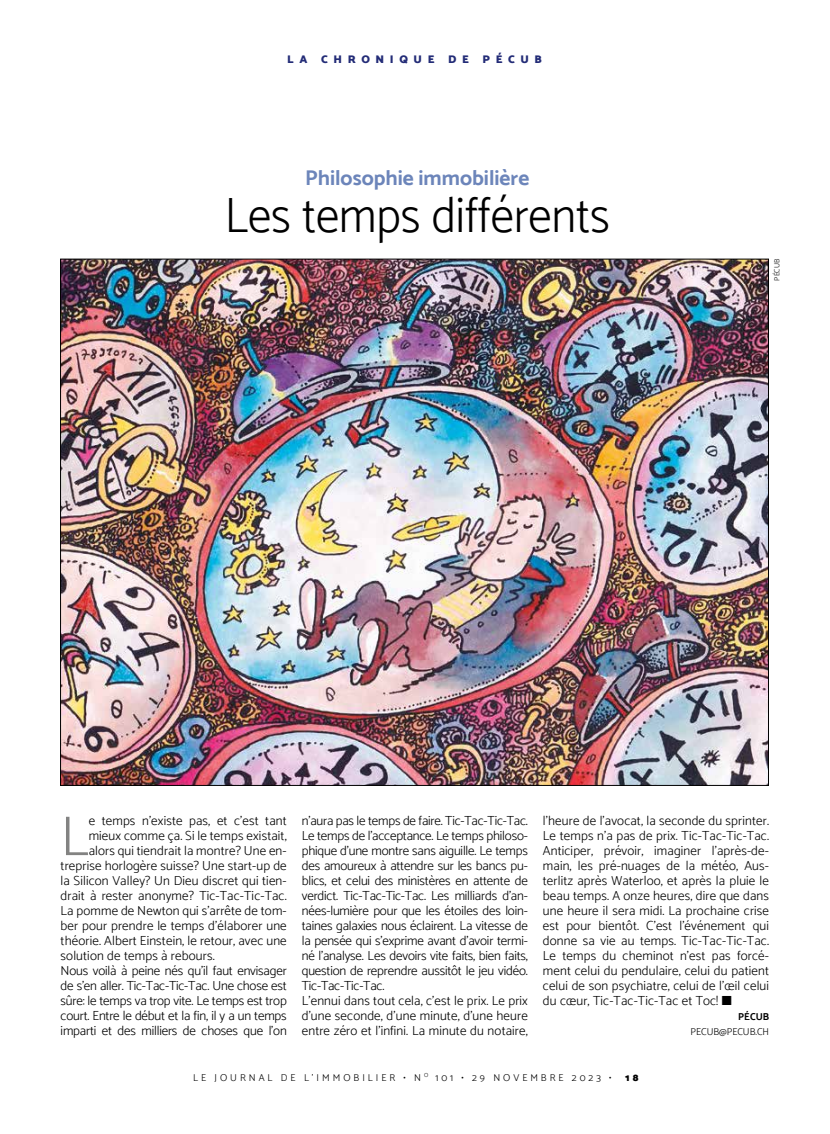
<style>
.page{position:relative;width:830px;height:1134px;background:#fff}
.page>*{position:absolute;margin:0;border:0;box-sizing:border-box;transform-origin:0 0}
.t1{font:300 56.38px "Catamaran";color:#838382}
.t2{font:300 50px "Catamaran";color:#000;scale:.94 1}
.t3{font:700 21.25px "Catamaran";color:#6c85ba}
.t4{font:300 13.12px/15px "Catamaran";letter-spacing:-.01em;color:#000}
.t5{font:300 13.12px "Catamaran";letter-spacing:.01em;color:#000}
.t6{font:900 11.25px "Catamaran";letter-spacing:.5em;color:#232c77}
.t7{font:300 10px "Catamaran";letter-spacing:.3em;color:#000}
.t8{font:300 10px "Catamaran";color:#000}
.t9{font:700 10px "Catamaran";color:#000}
.t10{font:900 10px "Catamaran";color:#000}
.t11{font:300 7.5px "Catamaran";letter-spacing:.01em;color:#000}
</style>
<div class="page">
<img style="left:62px;top:261px;width:704px;height:523px">
<p class="t6" style="left:287px;top:52px;width:256px">LA CHRONIQUE DE PÉCUB</p>
<h3 class="t3" style="left:305px;top:165px;width:225px">Philosophie immobilière</h3>
<h2 class="t2" style="left:224px;top:186px;width:411px">Les temps différents</h2>
<p class="t11" style="left:772px;top:281px;width:23px;rotate:-90deg">PÉCUB</p>
<h1 class="t1" style="left:61px;top:803px;width:30px">L</h1>
<p class="t5" style="left:89px;top:813px;width:199px">e temps n’existe pas, et c’est tant</p>
<p class="t5" style="left:89px;top:828px;width:199px">mieux comme ça. Si le temps existait,</p>
<p class="t5" style="left:89px;top:843px;width:199px">alors qui tiendrait la montre? Une en-</p>
<p class="t5" style="left:61px;top:858px;width:227px">treprise horlogère suisse? Une start-up de</p>
<p class="t5" style="left:61px;top:873px;width:227px">la Silicon Valley? Un Dieu discret qui tien-</p>
<p class="t5" style="left:61px;top:888px;width:227px">drait à rester anonyme? Tic-Tac-Tic-Tac.</p>
<p class="t5" style="left:61px;top:903px;width:227px">La pomme de Newton qui s’arrête de tom-</p>
<p class="t5" style="left:61px;top:918px;width:227px">ber pour prendre le temps d’élaborer une</p>
<p class="t5" style="left:61px;top:933px;width:227px">théorie. Albert Einstein, le retour, avec une</p>
<p class="t5" style="left:61px;top:948px;width:156px">solution de temps à rebours.</p>
<p class="t4" style="left:61px;top:963px;width:227px">Nous voilà à peine nés qu’il faut envisager</p>
<p class="t4" style="left:61px;top:978px;width:227px">de s’en aller. Tic-Tac-Tic-Tac. Une chose est</p>
<p class="t4" style="left:61px;top:993px;width:227px">sûre: le temps va trop vite. Le temps est trop</p>
<p class="t4" style="left:61px;top:1008px;width:227px">court. Entre le début et la fin, il y a un temps</p>
<p class="t4" style="left:61px;top:1023px;width:227px">imparti et des milliers de choses que l’on</p>
<p class="t4" style="left:301px;top:813px;width:227px">n’aura pas le temps de faire. Tic-Tac-Tic-Tac.<br>Le temps de l’acceptance. Le temps philoso&shy;phique d’une montre sans aiguille. Le temps des amoureux à attendre sur les bancs pu&shy;blics, et celui des ministères en attente de verdict. Tic-Tac-Tic-Tac. Les milliards d’an&shy;nées-lumière pour que les étoiles des loin&shy;taines galaxies nous éclairent. La vitesse de la pensée qui s’exprime avant d’avoir termi&shy;né l’analyse. Les devoirs vite faits, bien faits, question de reprendre aussitôt le jeu vidéo.<br>Tic-Tac-Tic-Tac.<br>L’ennui dans tout cela, c’est le prix. Le prix d’une seconde, d’une minute, d’une heure entre zéro et l’infini. La minute du notaire,</p>
<p class="t4" style="left:542px;top:813px;width:227px;text-align:justify">l’heure de l’avocat, la seconde du sprinter.<br>Le temps n’a pas de prix. Tic-Tac-Tic-Tac.<br>Anticiper, prévoir, imaginer l’après-de&shy;main, les pré-nuages de la météo, Aus&shy;terlitz après Waterloo, et après la pluie le beau temps. A onze heures, dire que dans une heure il sera midi. La prochaine crise est pour bientôt. C’est l’événement qui donne sa vie au temps. Tic-Tac-Tic-Tac.<br>Le temps du cheminot n’est pas forcé&shy;ment celui du pendulaire, celui du patient celui de son psychiatre, celui de l’œil celui du cœur, Tic-Tac-Tic-Tac et Toc! ■</p>
<p class="t9" style="left:738px;top:1011px;width:32px">PÉCUB</p>
<p class="t8" style="left:690px;top:1026px;width:80px">PECUB@PECUB.CH</p>
<p class="t7" style="left:193px;top:1071px;width:419px">LE JOURNAL DE L’IMMOBILIER • N <sup>O</sup> 101 • 29 NOVEMBRE 2023 •</p>
<p class="t10" style="left:625px;top:1071px;width:15px">1 8</p>
</div>
